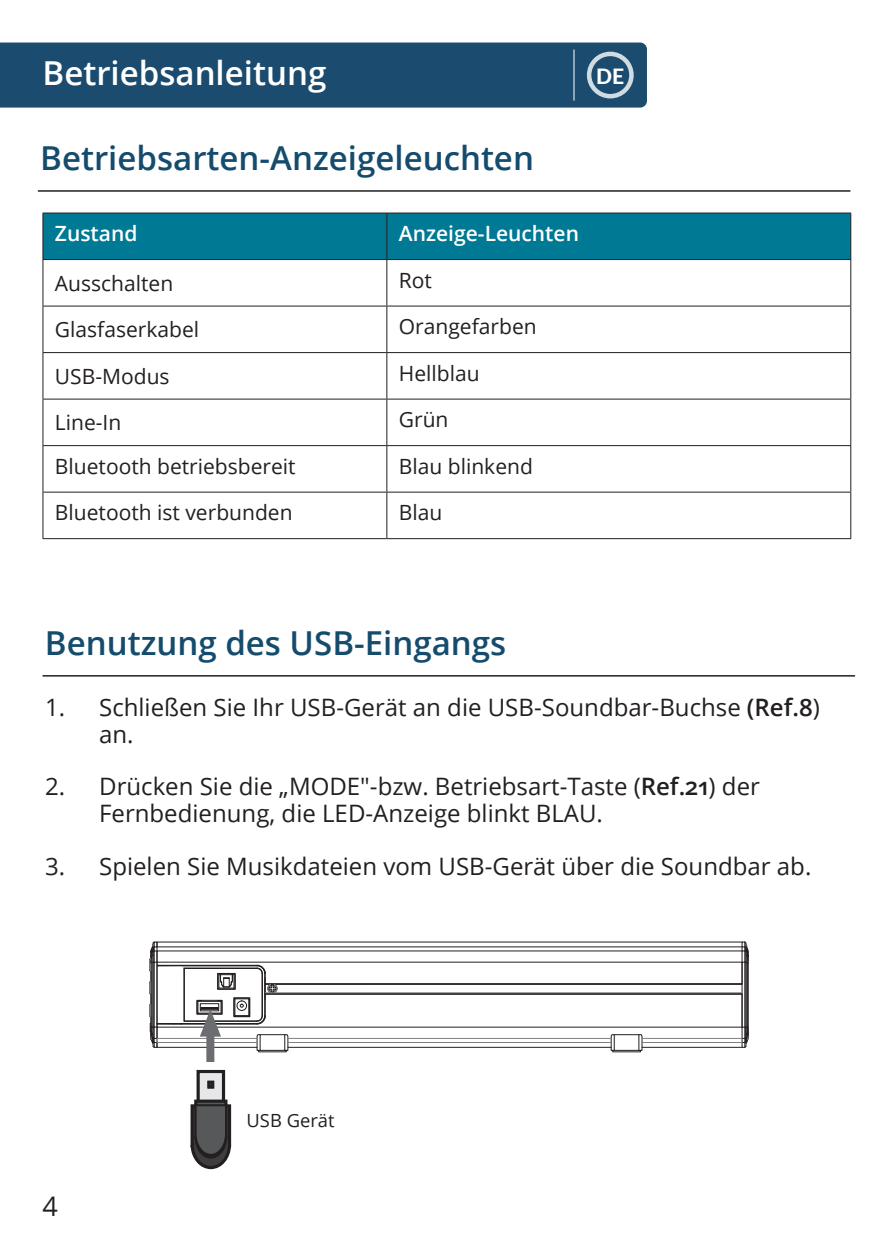
<style>
.page{position:relative;width:893px;height:1259px;background:#fff}
.page>*{position:absolute;margin:0;border:0;box-sizing:border-box;transform-origin:0 0}
.Blue_Header_Contents{font:600 33px "Open Sans";color:#154c6e}
.Page_Header{font:600 33px "Open Sans";color:#fff}
.t1{font:27px "Open Sans";color:#231f20}
.t2{font:24px/27px "Open Sans";color:#231f20}
.t3{font:21px "Open Sans";color:#231f20}
.t4{font:600 21px "Open Sans";color:#fff}
.t5{font:800 21px "Lato";color:#fff}
.t6{font:18.3px "Open Sans";color:#231f20}
.s1{font-weight:600}
</style>
<div class="page">
<div style="left:0;top:43px;width:646px;height:65px;background:#1b4c6f"></div>
<div style="left:586px;top:52px;width:47px;height:46px;border:4px solid #fff;border-radius:50%"></div>
<hr style="left:573px;top:50px;width:1px;height:51px;background:#fff">
<div style="left:43px;top:213px;width:806px;height:46px;background:#007994"></div>
<hr style="left:42px;top:260px;width:1px;height:46px;background:#231f20">
<hr style="left:386px;top:260px;width:1px;height:46px;background:#231f20">
<hr style="left:849px;top:260px;width:1px;height:46px;background:#231f20">
<hr style="left:43px;top:305px;width:343px;height:1px;background:#231f20">
<hr style="left:42px;top:306px;width:1px;height:46px;background:#231f20">
<hr style="left:386px;top:305px;width:464px;height:1px;background:#231f20">
<hr style="left:386px;top:306px;width:1px;height:46px;background:#231f20">
<hr style="left:849px;top:306px;width:1px;height:46px;background:#231f20">
<hr style="left:43px;top:352px;width:343px;height:1px;background:#231f20">
<hr style="left:42px;top:353px;width:1px;height:46px;background:#231f20">
<hr style="left:386px;top:352px;width:464px;height:1px;background:#231f20">
<hr style="left:386px;top:353px;width:1px;height:46px;background:#231f20">
<hr style="left:849px;top:353px;width:1px;height:46px;background:#231f20">
<hr style="left:43px;top:398px;width:343px;height:1px;background:#231f20">
<hr style="left:42px;top:399px;width:1px;height:46px;background:#231f20">
<hr style="left:386px;top:398px;width:464px;height:1px;background:#231f20">
<hr style="left:386px;top:399px;width:1px;height:46px;background:#231f20">
<hr style="left:849px;top:399px;width:1px;height:46px;background:#231f20">
<hr style="left:43px;top:445px;width:343px;height:1px;background:#231f20">
<hr style="left:42px;top:446px;width:1px;height:46px;background:#231f20">
<hr style="left:386px;top:445px;width:464px;height:1px;background:#231f20">
<hr style="left:386px;top:446px;width:1px;height:46px;background:#231f20">
<hr style="left:849px;top:446px;width:1px;height:46px;background:#231f20">
<hr style="left:43px;top:491px;width:343px;height:1px;background:#231f20">
<hr style="left:42px;top:492px;width:1px;height:46px;background:#231f20">
<hr style="left:386px;top:491px;width:464px;height:1px;background:#231f20">
<hr style="left:386px;top:492px;width:1px;height:46px;background:#231f20">
<hr style="left:849px;top:492px;width:1px;height:46px;background:#231f20">
<hr style="left:43px;top:538px;width:343px;height:1px;background:#231f20">
<hr style="left:386px;top:538px;width:464px;height:1px;background:#231f20">
<hr style="left:386px;top:213px;width:1px;height:46px;background:#231f20">
<hr style="left:43px;top:212px;width:343px;height:1px;background:#231f20">
<hr style="left:42px;top:213px;width:1px;height:46px;background:#231f20">
<hr style="left:386px;top:212px;width:464px;height:1px;background:#231f20">
<hr style="left:849px;top:213px;width:1px;height:46px;background:#231f20">
<hr style="left:43px;top:259px;width:343px;height:1px;background:#231f20">
<hr style="left:386px;top:259px;width:464px;height:1px;background:#231f20">
<hr style="left:38px;top:190px;width:812px;height:2px;background:#231f20">
<hr style="left:43px;top:675px;width:811px;height:1px;background:#231f20">
<svg style="left:149px;top:941px;width:599px;height:229px"></svg>
<p class="Page_Header" style="left:43px;top:50px;width:285px">Betriebsanleitung</p>
<p class="t5" style="left:596px;top:60px;width:30px">DE</p>
<p class="Blue_Header_Contents" style="left:40px;top:135px;width:495px">Betriebsarten-Anzeigeleuchten</p>
<p class="t4" style="left:55px;top:219px;width:84px">Zustand</p>
<p class="t4" style="left:398px;top:219px;width:181px">Anzeige-Leuchten</p>
<p class="t3" style="left:55px;top:269px;width:120px">Ausschalten</p>
<p class="t3" style="left:398px;top:266px;width:35px">Rot</p>
<p class="t3" style="left:55px;top:315px;width:146px">Glasfaserkabel</p>
<p class="t3" style="left:398px;top:312px;width:139px">Orangefarben</p>
<p class="t3" style="left:55px;top:362px;width:116px">USB-Modus</p>
<p class="t3" style="left:398px;top:359px;width:82px">Hellblau</p>
<p class="t3" style="left:55px;top:408px;width:68px">Line-In</p>
<p class="t3" style="left:398px;top:405px;width:51px">Grün</p>
<p class="t3" style="left:55px;top:452px;width:242px">Bluetooth betriebsbereit</p>
<p class="t3" style="left:398px;top:452px;width:135px">Blau blinkend</p>
<p class="t3" style="left:55px;top:498px;width:239px">Bluetooth ist verbunden</p>
<p class="t3" style="left:398px;top:498px;width:45px">Blau</p>
<p class="Blue_Header_Contents" style="left:45px;top:620px;width:462px">Benutzung des USB-Eingangs</p>
<p class="t2" style="left:99px;top:693px;width:721px;text-indent:-54px">1. Schließen Sie Ihr USB-Gerät an die USB-Soundbar-Buchse <span class="s1">(Ref.8</span>) an.</p>
<p class="t2" style="left:99px;top:772px;width:662px;text-indent:-54px">2. Drücken Sie die „MODE"-bzw. Betriebsart-Taste (<span class="s1">Ref.21</span>) der<br>Fernbedienung, die LED-Anzeige blinkt BLAU.</p>
<p class="t2" style="left:45px;top:852px;width:763px">3. Spielen Sie Musikdateien vom USB-Gerät über die Soundbar ab.</p>
<p class="t1" style="left:43px;top:1188px;width:17px">4</p>
<p class="t6" style="left:246px;top:1108px;width:89px">USB Gerät</p>
</div>
